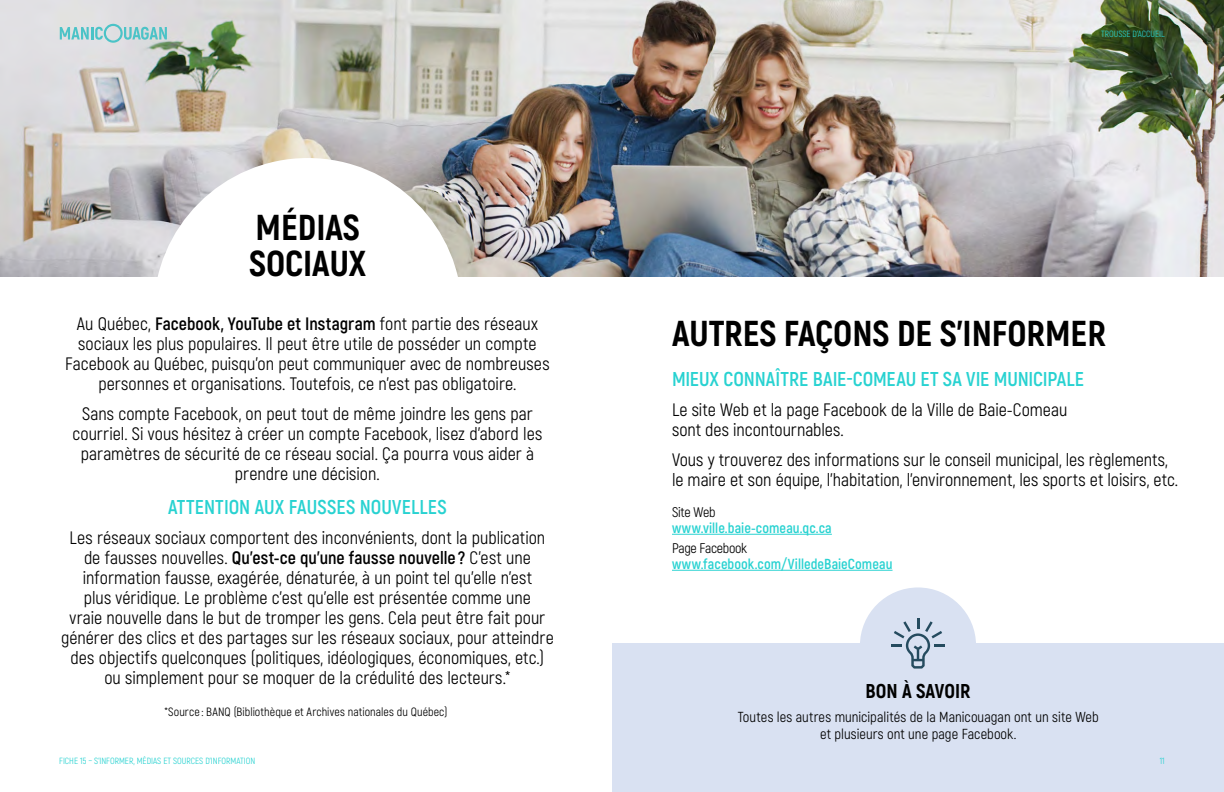
<style>
.page{position:relative;width:1224px;height:792px;background:#fff}
.page>*{position:absolute;margin:0;border:0;box-sizing:border-box;transform-origin:0 0}
.t1{font:800 36px/36px "Akrobat";color:#000}
.t2{font:700 20px "Akrobat";letter-spacing:.005em;color:#28d2d1}
.t3{font:800 20px "Akrobat";letter-spacing:.005em;color:#000}
.t4{font:18px/20px "Akrobat";color:#000;text-align:center}
.t5{font:14.5px/17.8px "Akrobat";color:#000;text-align:center}
.t6{font:700 14.5px "Akrobat";letter-spacing:.005em;color:#28d2d1}
.t7{font:14px "Akrobat";letter-spacing:-.02em;color:#000}
.t8{font:12px "Akrobat";letter-spacing:.005em;color:#000}
.t9{font:9px "Akrobat";color:#28d2d1}
.s1{font-weight:700}
</style>
<div class="page">
<div style="left:612px;top:643px;width:612px;height:149px;background:#d9e1f2"></div>
<img style="left:0;top:0;width:1224px;height:276px">
<svg style="left:60px;top:24px;width:107px;height:19px;background:#aad4d7"></svg>
<div style="left:154px;top:158px;width:308px;height:308px;background:#fff;border-radius:50%"></div>
<hr style="left:672px;top:534px;width:160px;height:1px;background:#28d2d1">
<hr style="left:672px;top:570px;width:221px;height:1px;background:#28d2d1">
<div style="left:860px;top:587px;width:116px;height:117px;background:#d9e1f2;border-radius:50%"></div>
<svg style="left:891px;top:618px;width:54px;height:51px"></svg>
<h1 class="t1" style="left:249px;top:210px;width:119px">MÉDIAS<br>SOCIAUX</h1>
<p class="t4" style="left:65px;top:314px;width:486px">Au Québec, <span class="s1">Facebook, YouTube et Instagram</span> font partie des réseaux sociaux les plus populaires. Il peut être utile de posséder un compte Facebook au Québec, puisqu’on peut communiquer avec de nombreuses personnes et organisations. Toutefois, ce n’est pas obligatoire.</p>
<p class="t4" style="left:73px;top:404px;width:471px">Sans compte Facebook, on peut tout de même joindre les gens par courriel. Si vous hésitez à créer un compte Facebook, lisez d’abord les paramètres de sécurité de ce réseau social. Ça pourra vous aider à prendre une décision.</p>
<p class="t2" style="left:168px;top:495px;width:280px">ATTENTION AUX FAUSSES NOUVELLES</p>
<p class="t4" style="left:61px;top:528px;width:494px">Les réseaux sociaux comportent des inconvénients, dont la publication de fausses nouvelles. <span class="s1">Qu’est-ce qu’une fausse nouvelle ?</span> C’est une information fausse, exagérée, dénaturée, à un point tel qu’elle n’est<br>plus véridique. Le problème c’est qu’elle est présentée comme une<br>vraie nouvelle dans le but de tromper les gens. Cela peut être fait pour générer des clics et des partages sur les réseaux sociaux, pour atteindre des objectifs quelconques (politiques, idéologiques, économiques, etc.) ou simplement pour se moquer de la crédulité des lecteurs.*</p>
<p class="t8" style="left:165px;top:704px;width:284px">*Source : BANQ (Bibliothèque et Archives nationales du Québec)</p>
<p class="t9" style="left:1101px;top:29px;width:65px">TROUSSE D’ACCUEIL</p>
<h1 class="t1" style="left:672px;top:315px;width:435px">AUTRES FAÇONS DE S’INFORMER</h1>
<p class="t2" style="left:672px;top:366px;width:414px">MIEUX CONNAÎTRE BAIE-COMEAU ET SA VIE MUNICIPALE</p>
<p class="t4" style="left:672px;top:399px;width:397px;text-align:left">Le site Web et la page Facebook de la Ville de Baie-Comeau sont des incontournables.</p>
<p class="t4" style="left:672px;top:449px;width:508px;text-align:left">Vous y trouverez des informations sur le conseil municipal, les règlements, le maire et son équipe, l’habitation, l’environnement, les sports et loisirs, etc.</p>
<p class="t7" style="left:672px;top:504px;width:45px">Site Web</p>
<p class="t6" style="left:672px;top:519px;width:161px">www.ville.baie-comeau.qc.ca</p>
<p class="t7" style="left:672px;top:540px;width:77px">Page Facebook</p>
<p class="t6" style="left:672px;top:555px;width:222px">www.facebook.com/VilledeBaieComeau</p>
<p class="t3" style="left:865px;top:678px;width:107px">BON À SAVOIR</p>
<p class="t5" style="left:738px;top:708px;width:363px">Toutes les autres municipalités de la Manicouagan ont un site Web et plusieurs ont une page Facebook.</p>
<p class="t9" style="left:59px;top:756px;width:198px">FICHE 15 – S’INFORMER, MÉDIAS ET SOURCES D’INFORMATION</p>
<p class="t9" style="left:1160px;top:756px;width:7px">11</p>
</div>
